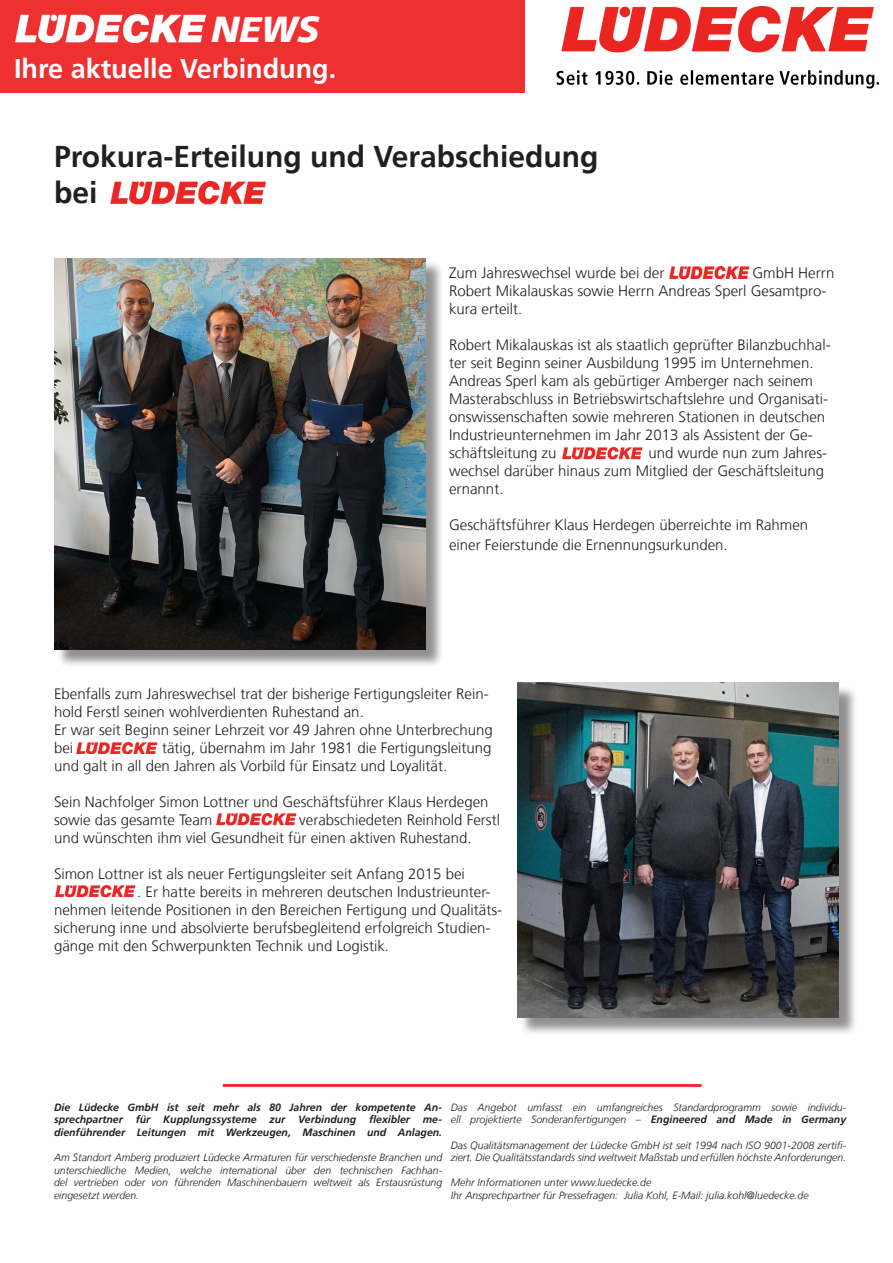
<style>
.page{position:relative;width:893px;height:1263px;background:#fff}
.page>*{position:absolute;margin:0;border:0;box-sizing:border-box;transform-origin:0 0}
.t1{font:italic 900 36px "Frutiger CE";color:#fff}
.t2{font:700 30px "Frutiger CE";color:#231f20}
.t3{font:700 27px "Frutiger CE";color:#fff}
.t4{font:300 15px/18px "Frutiger CE";color:#231f20}
.t5{font:italic 300 10.5px/12.6px "Frutiger CE";color:#231f20}
.t6{font:italic 700 10.5px/12.6px "Frutiger CE";color:#231f20;text-align:justify}
.s1{font-weight:700}
</style>
<div class="page">
<img style="left:556px;top:6px;width:323px;height:83px">
<div style="left:0;top:0;width:524px;height:92px;background:#ee3031"></div>
<img style="left:16px;top:14px;width:190px;height:29px">
<img style="left:110px;top:181px;width:156px;height:23px">
<div style="left:56px;top:261px;width:389px;height:407px;background:#231f20;opacity:.5"></div>
<img style="left:54px;top:258px;width:372px;height:391px">
<img style="left:669px;top:267px;width:81px;height:12px">
<div style="left:519px;top:685px;width:338px;height:351px;background:#231f20;opacity:.5"></div>
<img style="left:517px;top:682px;width:322px;height:335px">
<hr style="left:223px;top:1084px;width:479px;height:3px;background:#ee3031">
<img style="left:562px;top:447px;width:81px;height:12px">
<img style="left:76px;top:742px;width:82px;height:12px">
<img style="left:55px;top:885px;width:81px;height:12px">
<img style="left:216px;top:813px;width:81px;height:12px">
<p class="t1" style="left:211px;top:8px;width:109px">NEWS</p>
<p class="t3" style="left:14px;top:53px;width:324px">Ihre aktuelle Verbindung.</p>
<p class="t2" style="left:54px;top:139px;width:546px">Prokura-Erteilung und Verabschiedung</p>
<p class="t2" style="left:54px;top:175px;width:45px">bei</p>
<p class="t4" style="left:449px;top:264px;width:387px;text-indent:303px">GmbH Herrn<br>Robert Mikalauskas sowie Herrn Andreas Sperl Gesamtpro&shy;kura erteilt.</p>
<p class="t4" style="left:449px;top:336px;width:383px">Robert Mikalauskas ist als staatlich geprüfter Bilanzbuchhal&shy;ter seit Beginn seiner Ausbildung 1995 im Unternehmen.<br>Andreas Sperl kam als gebürtiger Amberger nach seinem Masterabschluss in Betriebswirtschaftslehre und Organisati&shy;onswissenschaften sowie mehreren Stationen in deutschen Industrieunternehmen im Jahr 2013 als Assistent der Ge&shy;schäftsleitung zu</p>
<p class="t4" style="left:449px;top:264px;width:217px">Zum Jahreswechsel wurde bei der</p>
<p class="t4" style="left:449px;top:444px;width:380px;text-indent:200px">und wurde nun zum Jahres&shy;wechsel darüber hinaus zum Mitglied der Geschäftsleitung ernannt.</p>
<p class="t4" style="left:449px;top:515px;width:361px;line-height:19.8px">Geschäftsführer Klaus Herdegen überreichte im Rahmen einer Feierstunde die Ernennungsurkunden.</p>
<p class="t4" style="left:54px;top:685px;width:436px">Ebenfalls zum Jahreswechsel trat der bisherige Fertigungsleiter Rein&shy;hold Ferstl seinen wohlverdienten Ruhestand an.</p>
<p class="t4" style="left:54px;top:721px;width:440px">Er war seit Beginn seiner Lehrzeit vor 49 Jahren ohne Unterbrechung bei</p>
<p class="t4" style="left:54px;top:739px;width:439px;text-indent:108px">tätig, übernahm im Jahr 1981 die Fertigungsleitung und galt in all den Jahren als Vorbild für Einsatz und Loyalität.</p>
<p class="t4" style="left:54px;top:793px;width:436px">Sein Nachfolger Simon Lottner und Geschäftsführer Klaus Herdegen sowie das gesamte Team</p>
<p class="t4" style="left:54px;top:811px;width:448px;text-indent:245px">verabschiedeten Reinhold Ferstl und wünschten ihm viel Gesundheit für einen aktiven Ruhestand.</p>
<p class="t4" style="left:54px;top:865px;width:412px">Simon Lottner ist als neuer Fertigungsleiter seit Anfang 2015 bei</p>
<p class="t4" style="left:54px;top:883px;width:450px;text-indent:83px">. Er hatte bereits in mehreren deutschen Industrieunter&shy;nehmen leitende Positionen in den Bereichen Fertigung und Qualitäts&shy;sicherung inne und absolvierte berufsbegleitend erfolgreich Studien&shy;gänge mit den Schwerpunkten Technik und Logistik.</p>
<p class="t5" style="left:451px;top:1101px;width:397px">Das Angebot umfasst ein umfangreiches Standardprogramm sowie individu&shy;ell projektierte Sonderanfertigungen – <span class="s1">Engineered and Made in Germany</span></p>
<p class="t5" style="left:451px;top:1138px;width:397px">Das Qualitätsmanagement der Lüdecke GmbH ist seit 1994 nach ISO 9001-2008 zertifi&shy;ziert. Die Qualitätsstandards sind weltweit Maßstab und erfüllen höchste Anforderungen.</p>
<p class="t5" style="left:451px;top:1176px;width:202px">Mehr Informationen unter www.luedecke.de</p>
<p class="t5" style="left:451px;top:1189px;width:359px">Ihr Ansprechpartner für Pressefragen: Julia Kohl, E-Mail: julia.kohl@luedecke.de</p>
<p class="t6" style="left:54px;top:1101px;width:390px">Die Lüdecke GmbH ist seit mehr als 80 Jahren der kompetente An&shy;sprechpartner für Kupplungssysteme zur Verbindung flexibler me&shy;dienführender Leitungen mit Werkzeugen, Maschinen und Anlagen.</p>
<p class="t5" style="left:54px;top:1151px;width:390px">Am Standort Amberg produziert Lüdecke Armaturen für verschiedenste Branchen und</p>
<p class="t5" style="left:54px;top:1164px;width:390px">unterschiedliche Medien, welche international über den technischen Fachhan&shy;del vertrieben oder von führenden Maschinenbauern weltweit als Erstausrüstung</p>
<p class="t5" style="left:54px;top:1189px;width:87px">eingesetzt werden.</p>
</div>
